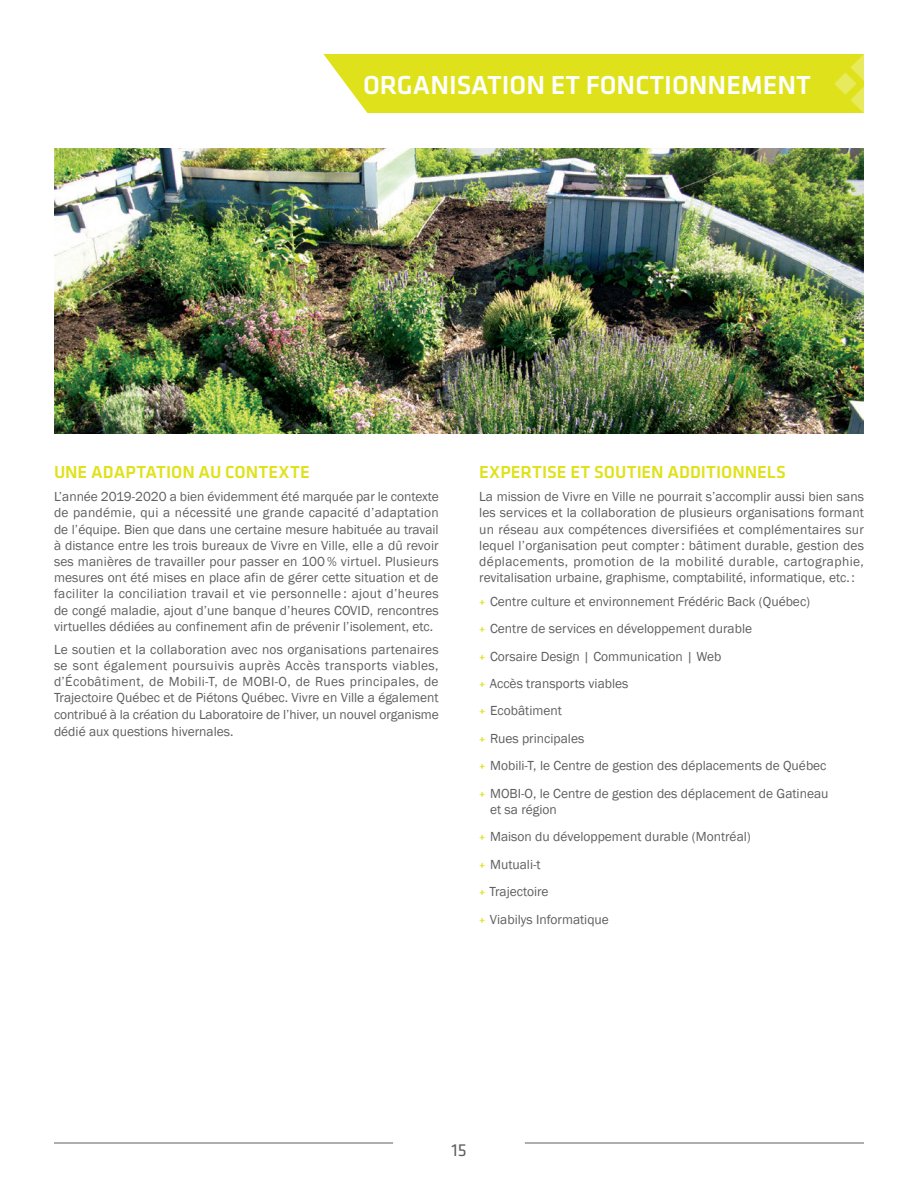
<style>
.page{position:relative;width:918px;height:1188px;background:#fff}
.page>*{position:absolute;margin:0;border:0;box-sizing:border-box;transform-origin:0 0}
.t1{font:500 27px "Klavika Basic";color:#fff}
.t2{font:500 18px "Klavika Basic";color:#dfe21a}
.t3{font:18px "Klavika Basic";color:#5f5f62}
.t4{font:13.5px/16.2px "Franklin Gothic";color:#5f5f62;text-align:justify}
.s1{font-family:"pastel";color:#dfe21a}
</style>
<div class="page">
<hr style="left:54px;top:1143px;width:339px;height:1px;background:#5f5f62">
<hr style="left:525px;top:1143px;width:339px;height:1px;background:#5f5f62">
<div style="left:323px;top:54px;width:541px;height:59px;background:#dfe21a"></div>
<img style="left:54px;top:148px;width:810px;height:285px">
<h1 class="t1" style="left:363px;top:66px;width:449px">ORGANISATION ET FONCTIONNEMENT</h1>
<h2 class="t2" style="left:54px;top:460px;width:257px">UNE ADAPTATION AU CONTEXTE</h2>
<p class="t4" style="left:54px;top:489px;width:386px">L’année 2019-2020 a bien évidemment été marquée par le contexte de pandémie, qui a nécessité une grande capacité d’adaptation de l’équipe. Bien que dans une certaine mesure habituée au travail à distance entre les trois bureaux de Vivre en Ville, elle a dû revoir ses manières de travailler pour passer en 100 % virtuel. Plusieurs mesures ont été mises en place afin de gérer cette situation et de faciliter la conciliation travail et vie personnelle : ajout d’heures de congé maladie, ajout d’une banque d’heures COVID, rencontres virtuelles dédiées au confinement afin de prévenir l’isolement, etc.</p>
<p class="t4" style="left:54px;top:641px;width:386px">Le soutien et la collaboration avec nos organisations partenaires se sont également poursuivis auprès Accès transports viables, d’Écobâtiment, de Mobili-T, de MOBI-O, de Rues principales, de Trajectoire Québec et de Piétons Québec. Vivre en Ville a également contribué à la création du Laboratoire de l’hiver, un nouvel organisme dédié aux questions hivernales.</p>
<h2 class="t2" style="left:479px;top:460px;width:308px">EXPERTISE ET SOUTIEN ADDITIONNELS</h2>
<p class="t4" style="left:479px;top:489px;width:386px">La mission de Vivre en Ville ne pourrait s’accomplir aussi bien sans les services et la collaboration de plusieurs organisations formant un réseau aux compétences diversifiées et complémentaires sur lequel l’organisation peut compter: bâtiment durable, gestion des déplacements, promotion de la mobilité durable, cartographie, revitalisation urbaine, graphisme, comptabilité, informatique, etc.:</p>
<p class="t4" style="left:479px;top:588px;width:351px;line-height:27.5px;text-align:left"><span class="s1">+</span> Centre culture et environnement Frédéric Back (Québec)<br><span class="s1">+</span> Centre de services en développement durable<br><span class="s1">+</span> Corsaire Design | Communication | Web<br><span class="s1">+</span> Accès transports viables<br><span class="s1">+</span> Ecobâtiment<br><span class="s1">+</span> Rues principales<br><span class="s1">+</span> Mobili-T, le Centre de gestion des déplacements de Québec <span class="s1">+</span> MOBI-O, le Centre de gestion des déplacement de Gatineau</p>
<p class="t4" style="left:479px;top:796px;width:273px;line-height:27.5px;text-align:left;text-indent:11px">et sa région<br><span class="s1">+</span> Maison du développement durable (Montréal) <span class="s1">+</span> Mutuali-t<br><span class="s1">+</span> Trajectoire<br><span class="s1">+</span> Viabilys Informatique</p>
<h2 class="t3" style="left:451px;top:1138px;width:17px">15</h2>
</div>
